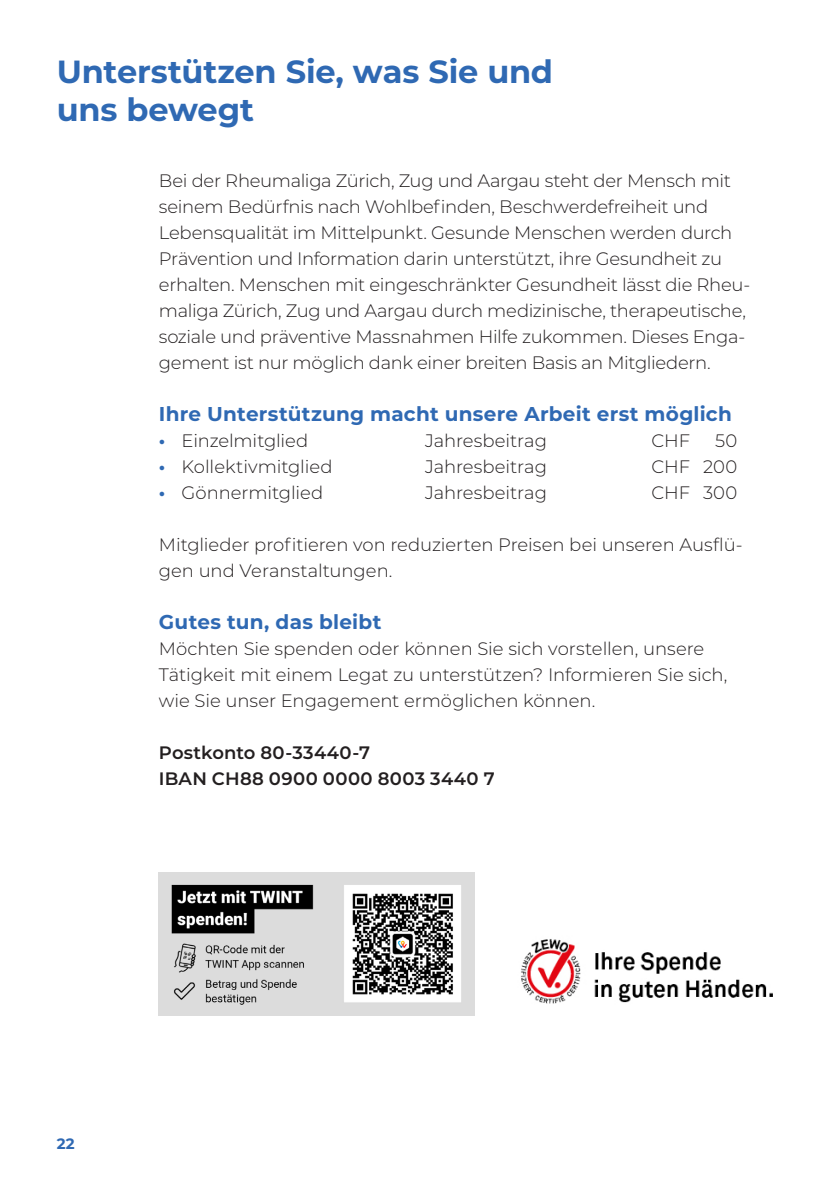
<style>
.page{position:relative;width:840px;height:1191px;background:#fff}
.page>*{position:absolute;margin:0;border:0;box-sizing:border-box;transform-origin:0 0}
.Titel{font:700 32px/38px "Montserrat";letter-spacing:-.005em;color:#2f69b3}
.Zwischentitel{font:700 20px "Montserrat";letter-spacing:.01em;color:#2f69b3}
.Grundtext{font:300 18px/26px "Montserrat";letter-spacing:-.015em;color:#231f20}
.Grundtext-2{font:600 18px/26px "Montserrat";letter-spacing:.02em;color:#231f20}
.t1{font:700 15px "Montserrat";color:#2f69b3}
.s1{font-weight:700;color:#2f69b3}
</style>
<div class="page">
<img style="left:521px;top:939px;width:252px;height:65px">
<img style="left:159px;top:872px;width:315px;height:144px">
<p class="Titel" style="left:57px;top:51px;width:497px">Unterstützen Sie, was Sie und uns bewegt</p>
<p class="Grundtext" style="left:159px;top:167px;width:592px">Bei der Rheumaliga Zürich, Zug und Aargau steht der Mensch mit seinem Bedürfnis nach Wohlbefinden, Beschwerdefreiheit und Lebensqualität im Mittelpunkt. Gesunde Menschen werden durch Prävention und Information darin unterstützt, ihre Gesundheit zu erhalten. Menschen mit eingeschränkter Gesundheit lässt die Rheu&shy;maliga Zürich, Zug und Aargau durch medizinische, therapeutische, soziale und präventive Massnahmen Hilfe zukommen. Dieses Enga&shy;gement ist nur möglich dank einer breiten Basis an Mitgliedern.</p>
<p class="Zwischentitel" style="left:159px;top:399px;width:574px">Ihre Unterstützung macht unsere Arbeit erst möglich</p>
<p class="Grundtext" style="left:159px;top:427px;width:151px"><span class="s1">•</span> Einzelmitglied</p>
<p class="Grundtext" style="left:425px;top:427px;width:123px">Jahresbeitrag</p>
<p class="Grundtext" style="left:651px;top:427px;width:40px">CHF</p>
<p class="Grundtext" style="left:715px;top:427px;width:24px">50</p>
<p class="Grundtext" style="left:159px;top:453px;width:175px"><span class="s1">•</span> Kollektivmitglied</p>
<p class="Grundtext" style="left:425px;top:453px;width:123px">Jahresbeitrag</p>
<p class="Grundtext" style="left:651px;top:453px;width:87px">CHF 200</p>
<p class="Grundtext" style="left:159px;top:479px;width:166px"><span class="s1">•</span> Gönnermitglied</p>
<p class="Grundtext" style="left:425px;top:479px;width:123px">Jahresbeitrag</p>
<p class="Grundtext" style="left:651px;top:479px;width:87px">CHF 300</p>
<p class="Grundtext" style="left:159px;top:531px;width:585px">Mitglieder profitieren von reduzierten Preisen bei unseren Ausflü&shy;gen und Veranstaltungen.</p>
<p class="Zwischentitel" style="left:159px;top:607px;width:224px">Gutes tun, das bleibt</p>
<p class="Grundtext" style="left:159px;top:635px;width:569px">Möchten Sie spenden oder können Sie sich vorstellen, unsere<br>Tätigkeit mit einem Legat zu unterstützen? Informieren Sie sich, wie Sie unser Engagement ermöglichen können.</p>
<p class="Grundtext-2" style="left:159px;top:739px;width:337px">Postkonto 80-33440-7<br>IBAN CH88 0900 0000 8003 3440 7</p>
<p class="t1" style="left:57px;top:1133px;width:19px">22</p>
</div>
